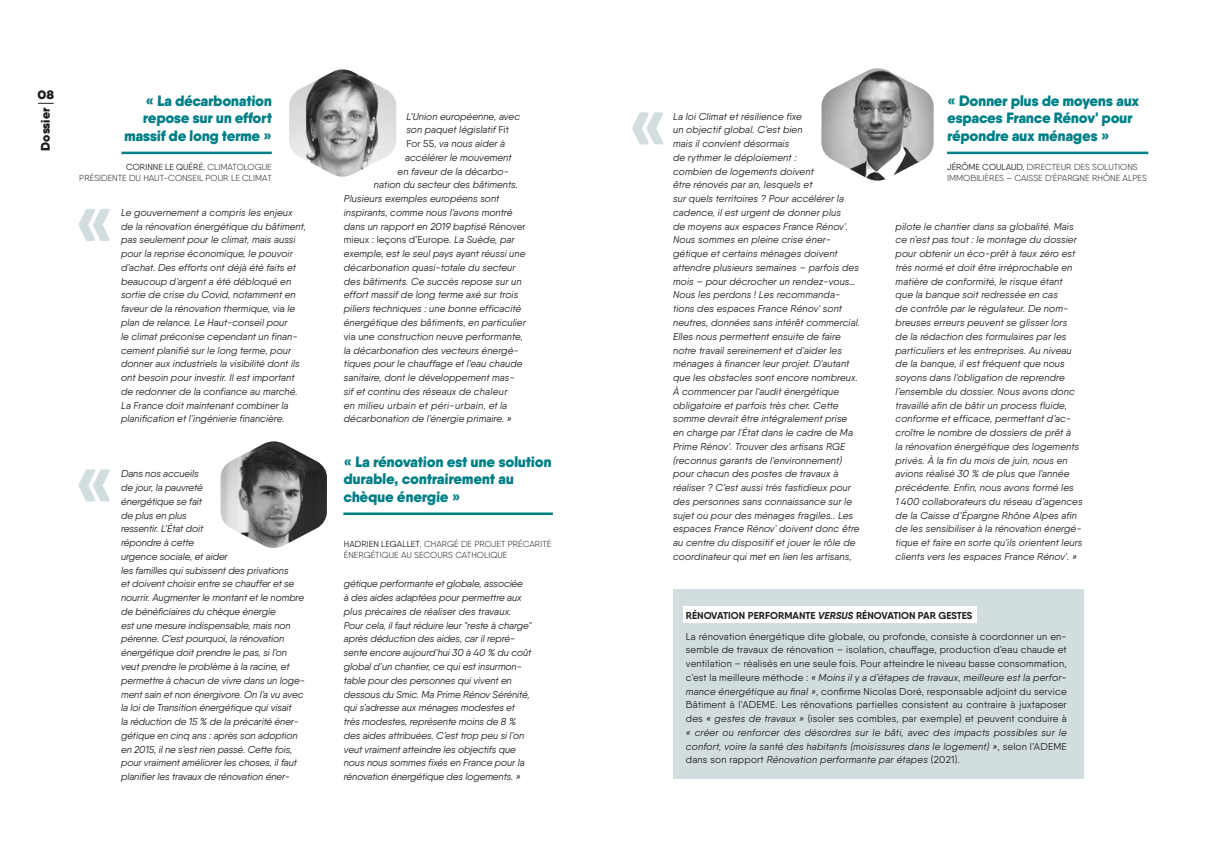
<style>
.page{position:relative;width:1205px;height:851px;background:#fff}
.page>*{position:absolute;margin:0;border:0;box-sizing:border-box;transform-origin:0 0}
.t1{font:900 15px/17.5px "Qanelas Soft";letter-spacing:-.025em;color:#007f86}
.t2{font:900 12.5px "Qanelas Soft";color:#1d1d1b}
.t3{font:800 12.5px "Campton";color:#1d1d1b}
.t4{font:italic 10px/13.8px "Qanelas Soft";letter-spacing:.005em;color:#1d1d1b}
.t5{font:10px/13.8px "Qanelas Soft";letter-spacing:.02em;color:#1d1d1b}
.t6{font:italic 10px "Qanelas Soft";letter-spacing:.03em;color:#1d1d1b}
.t7{font:300 8.75px/11.2px "Qanelas Soft";color:#1d1d1b}
.s1{font-weight:400}
.s2{font-style:normal}
.s3{font-style:italic}
.s4{font-weight:700}
.s5{font-weight:700;font-style:italic}
</style>
<div class="page">
<svg style="left:38px;top:103px;width:16px;height:1px"></svg>
<hr style="left:343px;top:512px;width:210px;height:3px;background:#007f86">
<img style="left:289px;top:69px;width:107px;height:108px">
<img style="left:220px;top:441px;width:107px;height:107px">
<hr style="left:121px;top:152px;width:151px;height:2px;background:#007f86">
<svg style="left:79px;top:469px;width:31px;height:32px"></svg>
<svg style="left:79px;top:209px;width:31px;height:32px"></svg>
<svg style="left:632px;top:112px;width:31px;height:32px"></svg>
<img style="left:821px;top:68px;width:112px;height:112px">
<hr style="left:947px;top:152px;width:201px;height:2px;background:#007f86">
<div style="left:673px;top:589px;width:410px;height:189px;background:#d1dddf"></div>
<div style="left:682px;top:606px;width:294px;height:17px;background:#fff"></div>
<p class="t3" style="left:38px;top:86px;width:18px">08</p>
<p class="t2" style="left:37px;top:151px;width:45px;rotate:-90deg">Dossier</p>
<h1 class="t1" style="left:124px;top:92px;width:150px;text-align:right">« La décarbonation repose sur un effort massif de long terme »</h1>
<p class="t7" style="left:79px;top:161px;width:194px;text-align:right"><span class="s1">CORINNE LE QUÉRÉ</span>, CLIMATOLOGUE<br>PRÉSIDENTE DU HAUT-CONSEIL POUR LE CLIMAT</p>
<p class="t4" style="left:121px;top:205px;width:186px">Le gouvernement a compris les enjeux de la rénovation énergétique du bâtiment, pas seulement pour le climat, mais aussi pour la reprise économique, le pouvoir d’achat. Des efforts ont déjà été faits et beaucoup d’argent a été débloqué en sortie de crise du Covid, notamment en faveur de la rénovation thermique, <span class="s2">via</span> le plan de relance. Le Haut-conseil pour<br>le climat préconise cependant un finan&shy;cement planifié sur le long terme, pour donner aux industriels la visibilité dont ils ont besoin pour investir. Il est important de redonner de la confiance au marché.<br>La France doit maintenant combiner la planification et l’ingénierie financière.</p>
<p class="t4" style="left:121px;top:467px;width:185px">Dans nos accueils<br>de jour, la pauvreté<br>énergétique se fait<br>de plus en plus<br>ressentir. L’État doit<br>répondre à cette<br>urgence sociale, et aider<br>les familles qui subissent des privations<br>et doivent choisir entre se chauffer et se nourrir. Augmenter le montant et le nombre de bénéficiaires du chèque énergie<br>est une mesure indispensable, mais non pérenne. C’est pourquoi, la rénovation énergétique doit prendre le pas, si l’on veut prendre le problème à la racine, et permettre à chacun de vivre dans un loge&shy;ment sain et non énergivore. On l’a vu avec la loi de Transition énergétique qui visait<br>la réduction de 15 % de la précarité éner&shy;gétique en cinq ans : après son adoption en 2015, il ne s’est rien passé. Cette fois, pour vraiment améliorer les choses, il faut planifier les travaux de rénovation éner-</p>
<p class="t4" style="left:406px;top:109px;width:115px">L’Union européenne, avec</p>
<p class="t4" style="left:406px;top:123px;width:104px">son paquet législatif <span class="s2">Fit</span></p>
<p class="t4" style="left:406px;top:137px;width:100px"><span class="s2">For 55</span>, va nous aider à</p>
<p class="t4" style="left:405px;top:150px;width:108px">accélérer le mouvement</p>
<p class="t4" style="left:398px;top:164px;width:113px">en faveur de la décarbo-</p>
<p class="t4" style="left:374px;top:178px;width:146px">nation du secteur des bâtiments.</p>
<p class="t4" style="left:344px;top:192px;width:157px">Plusieurs exemples européens sont</p>
<p class="t4" style="left:344px;top:205px;width:170px">inspirants, comme nous l’avons montré</p>
<p class="t4" style="left:344px;top:219px;width:183px">dans un rapport en 2019 baptisé <span class="s2">Rénover</span></p>
<p class="t5" style="left:344px;top:233px;width:172px">mieux : leçons d’Europe<span class="s3">. La Suède, par</span></p>
<p class="t4" style="left:344px;top:247px;width:183px">exemple, est le seul pays ayant réussi une</p>
<p class="t4" style="left:344px;top:260px;width:173px">décarbonation quasi-totale du secteur</p>
<p class="t4" style="left:344px;top:274px;width:179px">des bâtiments. Ce succès repose sur un</p>
<p class="t4" style="left:344px;top:288px;width:176px">effort massif de long terme axé sur trois</p>
<p class="t4" style="left:344px;top:302px;width:179px">piliers techniques : une bonne efficacité</p>
<p class="t4" style="left:344px;top:315px;width:183px">énergétique des bâtiments, en particulier</p>
<p class="t4" style="left:344px;top:329px;width:181px"><span class="s2">via</span> une construction neuve performante,</p>
<p class="t4" style="left:344px;top:343px;width:176px">la décarbonation des vecteurs énergé-</p>
<p class="t4" style="left:344px;top:357px;width:180px">tiques pour le chauffage et l’eau chaude</p>
<p class="t4" style="left:344px;top:370px;width:172px">sanitaire, dont le développement mas-</p>
<p class="t4" style="left:344px;top:384px;width:165px">sif et continu des réseaux de chaleur</p>
<p class="t6" style="left:344px;top:399px;width:165px">en milieu urbain et péri-urbain, et la</p>
<p class="t4" style="left:344px;top:412px;width:170px">décarbonation de l’énergie primaire. »</p>
<h1 class="t1" style="left:343px;top:452px;width:210px">« La rénovation est une solution durable, contrairement au chèque énergie »</h1>
<p class="t7" style="left:344px;top:538px;width:209px"><span class="s1">HADRIEN LEGALLET</span>, CHARGÉ DE PROJET PRÉCARITÉ<br>ÉNERGÉTIQUE AU SECOURS CATHOLIQUE</p>
<p class="t4" style="left:344px;top:577px;width:189px">gétique performante et globale, associée<br>à des aides adaptées pour permettre aux plus précaires de réaliser des travaux.<br>Pour cela, il faut réduire leur "reste à charge" après déduction des aides, car il repré&shy;sente encore aujourd’hui 30 à 40 % du coût global d’un chantier, ce qui est insurmon&shy;table pour des personnes qui vivent en dessous du Smic. Ma Prime Rénov Sérénité, qui s’adresse aux ménages modestes et très modestes, représente moins de 8 % des aides attribuées. C’est trop peu si l’on veut vraiment atteindre les objectifs que nous nous sommes fixés en France pour la rénovation énergétique des logements. »</p>
<p class="t4" style="left:673px;top:109px;width:189px">La loi Climat et résilience fixe<br>un objectif global. C’est bien<br>mais il convient désormais<br>de rythmer le déploiement :<br>combien de logements doivent<br>être rénovés par an, lesquels et<br>sur quels territoires ? Pour accélérer la cadence, il est urgent de donner plus<br>de moyens aux espaces France Rénov'.<br>Nous sommes en pleine crise éner&shy;gétique et certains ménages doivent attendre plusieurs semaines – parfois des mois – pour décrocher un rendez-vous… Nous les perdons ! Les recommanda&shy;tions des espaces France Rénov' sont neutres, données sans intérêt commercial.<br>Elles nous permettent ensuite de faire notre travail sereinement et d’aider les ménages à financer leur projet. D'autant que les obstacles sont encore nombreux.<br>À commencer par l'audit énergétique obligatoire et parfois très cher. Cette somme devrait être intégralement prise en charge par l'État dans le cadre de Ma Prime Rénov'. Trouver des artisans RGE (reconnus garants de l'environnement) pour chacun des postes de travaux à réaliser ? C’est aussi très fastidieux pour des personnes sans connaissance sur le sujet ou pour des ménages fragiles.. Les espaces France Rénov' doivent donc être au centre du dispositif et jouer le rôle de coordinateur qui met en lien les artisans,</p>
<h1 class="t1" style="left:947px;top:92px;width:194px">« Donner plus de moyens aux espaces France Rénov' pour répondre aux ménages »</h1>
<p class="t7" style="left:947px;top:161px;width:201px"><span class="s1">JÉRÔME COULAUD,</span> DIRECTEUR DES SOLUTIONS<br>IMMOBILIÈRES – CAISSE D'ÉPARGNE RHÔNE ALPES</p>
<p class="t4" style="left:895px;top:219px;width:188px">pilote le chantier dans sa globalité. Mais ce n’est pas tout : le montage du dossier pour obtenir un éco-prêt à taux zéro est très normé et doit être irréprochable en matière de conformité, le risque étant<br>que la banque soit redressée en cas<br>de contrôle par le régulateur. De nom&shy;breuses erreurs peuvent se glisser lors<br>de la rédaction des formulaires par les particuliers et les entreprises. Au niveau de la banque, il est fréquent que nous soyons dans l’obligation de reprendre l’ensemble du dossier. Nous avons donc travaillé afin de bâtir un process fluide, conforme et efficace, permettant d’ac&shy;croître le nombre de dossiers de prêt à<br>la rénovation énergétique des logements privés. À la fin du mois de juin, nous en avions réalisé 30 % de plus que l’année précédente. Enfin, nous avons formé les<br>1 400 collaborateurs du réseau d’agences de la Caisse d’Épargne Rhône Alpes afin de les sensibiliser à la rénovation énergé&shy;tique et faire en sorte qu'ils orientent leurs clients vers les espaces France Rénov'. »</p>
<p class="t5" style="left:686px;top:604px;width:382px;line-height:20.9px"><span class="s4">RÉNOVATION PERFORMANTE</span> <span class="s5">VERSUS</span> <span class="s4">RÉNOVATION PAR GESTES<br></span>La rénovation énergétique dite globale, ou profonde, consiste à coordonner un en-</p>
<p class="t5" style="left:686px;top:642px;width:382px;text-align:justify">semble de travaux de rénovation – isolation, chauffage, production d’eau chaude et ventilation – réalisés en une seule fois. Pour atteindre le niveau basse consommation, c’est la meilleure méthode : <span class="s3">« Moins il y a d’étapes de travaux, meilleure est la perfor&shy;mance énergétique au final »</span>, confirme Nicolas Doré, responsable adjoint du service Bâtiment à l’ADEME. Les rénovations partielles consistent au contraire à juxtaposer des <span class="s3">« gestes de travaux »</span> (isoler ses combles, par exemple) et peuvent conduire à <span class="s3">« créer ou renforcer des désordres sur le bâti, avec des impacts possibles sur le confort, voire la santé des habitants (moisissures dans le logement) »</span>, selon l’ADEME dans son rapport <span class="s3">Rénovation performante par étapes</span> (2021).</p>
</div>
